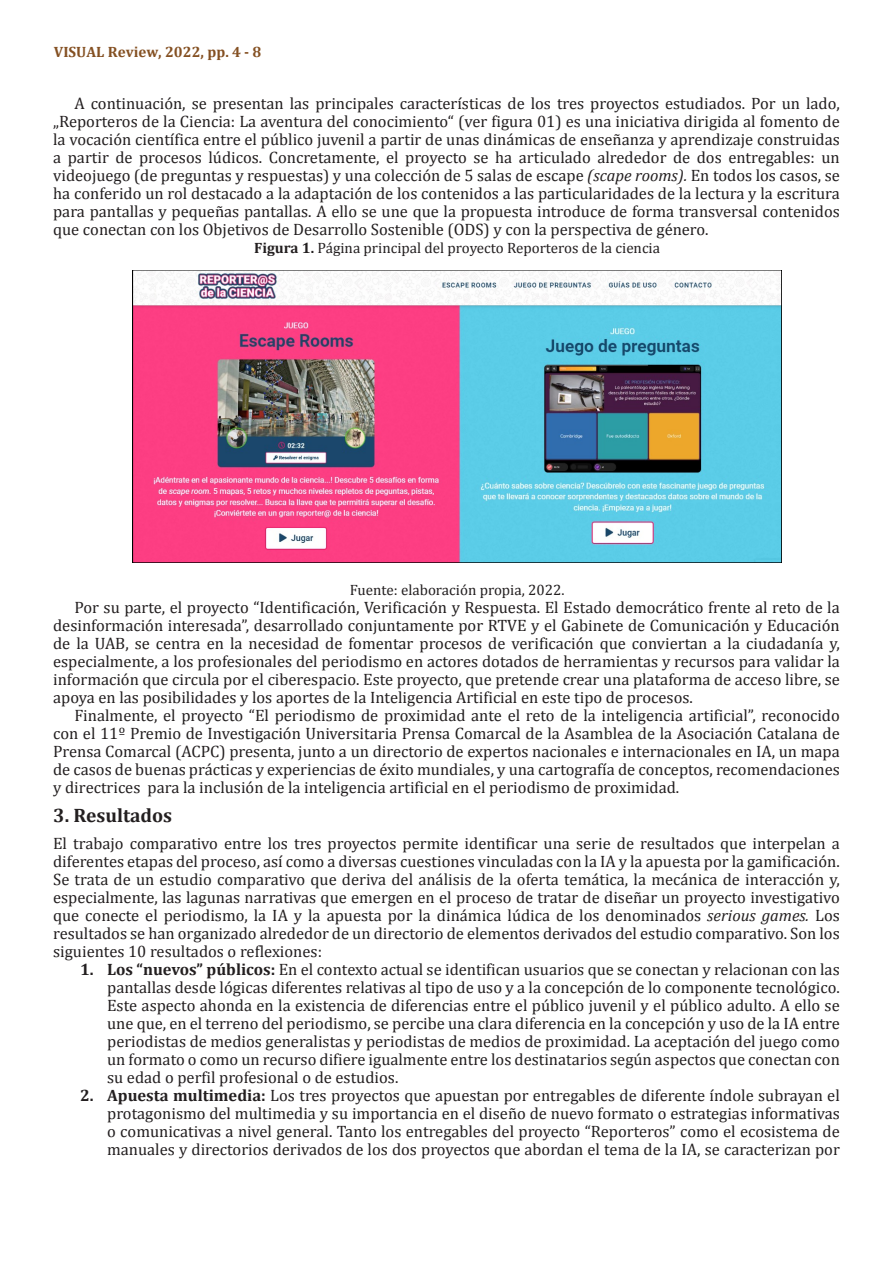
<style>
.page{position:relative;width:893px;height:1263px;background:#fff}
.page>*{position:absolute;margin:0;border:0;box-sizing:border-box;transform-origin:0 0}
.Titulo_1{font:700 19.5px "Cambria";color:#231f20}
.Parrafos-siguientes{font:16.5px/18px "Cambria";color:#231f20;text-align:justify}
.Parrafo-Arranque{font:16.5px/18px "Cambria";color:#231f20;text-align:justify}
.Parrafos-siguientes-2{font:15px "Cambria";color:#231f20}
.Parrafos-siguientes-3{font:700 15px "Cambria";color:#845022}
.s1{font-style:italic}
.s2{font-weight:700}
</style>
<div class="page">
<img style="left:133px;top:271px;width:648px;height:291px">
<p class="Parrafos-siguientes-3" style="left:54px;top:41px;width:209px">VISUAL Review, 2022, pp. 4 - 8</p>
<p class="Parrafos-siguientes" style="left:53px;top:94px;width:788px;text-indent:21px">A continuación, se presentan las principales características de los tres proyectos estudiados. Por un lado, „Reporteros de la Ciencia: La aventura del conocimiento“ (ver figura 01) es una iniciativa dirigida al fomento de la vocación científica entre el público juvenil a partir de unas dinámicas de enseñanza y aprendizaje construidas a partir de procesos lúdicos. Concretamente, el proyecto se ha articulado alrededor de dos entregables: un videojuego (de preguntas y respuestas) y una colección de 5 salas de escape <span class="s1">(scape rooms).</span> En todos los casos, se ha conferido un rol destacado a la adaptación de los contenidos a las particularidades de la lectura y la escritura para pantallas y pequeñas pantallas. A ello se une que la propuesta introduce de forma transversal contenidos que conectan con los Objetivos de Desarrollo Sostenible (ODS) y con la perspectiva de género.</p>
<p class="Parrafos-siguientes-2" style="left:254px;top:238px;width:407px"><span class="s2">Figura 1.</span> Página principal del proyecto Reporteros de la ciencia</p>
<p class="Parrafos-siguientes-2" style="left:350px;top:580px;width:216px">Fuente: elaboración propia, 2022.</p>
<p class="Parrafos-siguientes" style="left:53px;top:598px;width:788px;text-indent:21px">Por su parte, el proyecto “Identificación, Verificación y Respuesta. El Estado democrático frente al reto de la desinformación interesada”, desarrollado conjuntamente por RTVE y el Gabinete de Comunicación y Educación de la UAB, se centra en la necesidad de fomentar procesos de verificación que conviertan a la ciudadanía y, especialmente, a los profesionales del periodismo en actores dotados de herramientas y recursos para validar la información que circula por el ciberespacio. Este proyecto, que pretende crear una plataforma de acceso libre, se apoya en las posibilidades y los aportes de la Inteligencia Artificial en este tipo de procesos.</p>
<p class="Parrafos-siguientes" style="left:53px;top:706px;width:788px;text-indent:21px">Finalmente, el proyecto “El periodismo de proximidad ante el reto de la inteligencia artificial”, reconocido con el 11º Premio de Investigación Universitaria Prensa Comarcal de la Asamblea de la Asociación Catalana de Prensa Comarcal (ACPC) presenta, junto a un directorio de expertos nacionales e internacionales en IA, un mapa de casos de buenas prácticas y experiencias de éxito mundiales, y una cartografía de conceptos, recomendaciones y directrices para la inclusión de la inteligencia artificial en el periodismo de proximidad.</p>
<p class="Titulo_1" style="left:53px;top:802px;width:121px">3. Resultados</p>
<p class="Parrafo-Arranque" style="left:53px;top:834px;width:788px">El trabajo comparativo entre los tres proyectos permite identificar una serie de resultados que interpelan a diferentes etapas del proceso, así como a diversas cuestiones vinculadas con la IA y la apuesta por la gamificación.<br>Se trata de un estudio comparativo que deriva del análisis de la oferta temática, la mecánica de interacción y, especialmente, las lagunas narrativas que emergen en el proceso de tratar de diseñar un proyecto investigativo que conecte el periodismo, la IA y la apuesta por la dinámica lúdica de los denominados <span class="s1">serious games.</span> Los resultados se han organizado alrededor de un directorio de elementos derivados del estudio comparativo. Son los siguientes 10 resultados o reflexiones:</p>
<p class="Parrafos-siguientes" style="left:107px;top:960px;width:734px;text-indent:-27px"><span class="s2">1. Los “nuevos” públicos:</span> En el contexto actual se identifican usuarios que se conectan y relacionan con las pantallas desde lógicas diferentes relativas al tipo de uso y a la concepción de lo componente tecnológico.<br>Este aspecto ahonda en la existencia de diferencias entre el público juvenil y el público adulto. A ello se une que, en el terreno del periodismo, se percibe una clara diferencia en la concepción y uso de la IA entre periodistas de medios generalistas y periodistas de medios de proximidad. La aceptación del juego como un formato o como un recurso difiere igualmente entre los destinatarios según aspectos que conectan con su edad o perfil profesional o de estudios.</p>
<p class="Parrafos-siguientes" style="left:107px;top:1086px;width:734px;text-indent:-27px"><span class="s2">2. Apuesta multimedia:</span> Los tres proyectos que apuestan por entregables de diferente índole subrayan el protagonismo del multimedia y su importancia en el diseño de nuevo formato o estrategias informativas o comunicativas a nivel general. Tanto los entregables del proyecto “Reporteros” como el ecosistema de manuales y directorios derivados de los dos proyectos que abordan el tema de la IA, se caracterizan por</p>
</div>
